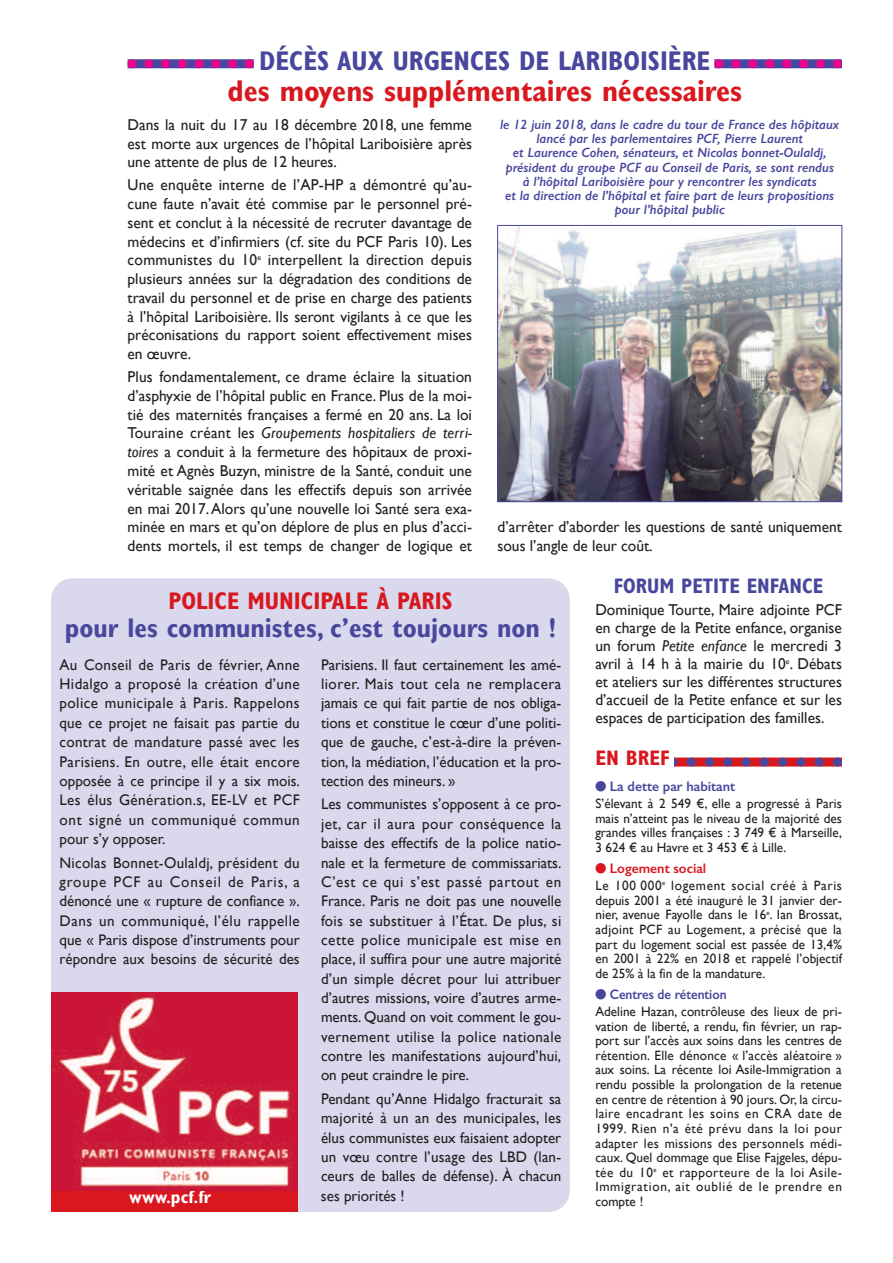
<style>
.page{position:relative;width:893px;height:1263px;background:#fff}
.page>*{position:absolute;margin:0;border:0;box-sizing:border-box;transform-origin:0 0}
.t1{font:700 condensed 30px "Gill Sans";color:#d8171f}
.t2{font:700 condensed 27px "Gill Sans";color:#48479d}
.t3{font:700 condensed 24px "Gill Sans";color:#d8171f}
.t4{font:700 condensed 21px "Gill Sans";color:#48479d}
.t5{font:700 condensed 21px "Gill Sans";color:#d8171f}
.t6{font:700 condensed 18px "Gill Sans";color:#fff}
.t7{font:15.75px/18.8px "Gill Sans";color:#231f20;text-align:justify}
.t8{font:15.3px/19.4px "Gill Sans";color:#231f20;text-align:justify}
.t9{font:600 13.8px "Gill Sans";color:#48479d}
.t10{font:600 13.8px "Gill Sans";color:#48479d;scale:.92 1}
.t11{font:600 13.8px "Gill Sans";color:#d8171f}
.t12{font:13.5px/14.5px "Gill Sans";color:#231f20;text-align:justify}
.t13{font:italic 600 13.5px/14.2px "Gill Sans";color:#48479d;text-align:center}
.s1{font-style:italic}
</style>
<div class="page">
<div style="left:51px;top:578px;width:519px;height:634px;background:#dad8ec;border-radius:21px"></div>
<svg style="left:714px;top:59px;width:128px;height:9px"></svg>
<svg style="left:128px;top:59px;width:126px;height:9px"></svg>
<svg style="left:674px;top:757px;width:168px;height:9px;background:#a4365a"></svg>
<div style="left:51px;top:1191px;width:247px;height:21px;background:#d8171f"></div>
<img style="left:51px;top:992px;width:247px;height:198px">
<img style="left:499px;top:227px;width:341px;height:273px">
<div style="left:497px;top:225px;width:345px;height:277px;border:1px solid #48479d"></div>
<h2 class="t2" style="left:259px;top:44px;width:453px">décès aux urGences de lariboisière</h2>
<h1 class="t1" style="left:227px;top:73px;width:516px">des moyens supplémentaires nécessaires</h1>
<p class="t7" style="left:128px;top:115px;width:346px">Dans la nuit du 17 au 18 décembre 2018, une femme est morte aux urgences de l’hôpital Lariboisière après une attente de plus de 12 heures.</p>
<p class="t7" style="left:128px;top:176px;width:346px">Une enquête interne de l’AP-HP a démontré qu’au&shy;cune faute n’avait été commise par le personnel pré&shy;sent et conclut à la nécessité de recruter davantage de médecins et d’infirmiers (cf. site du PCF Paris 10). Les communistes du 10<sup>e</sup> interpellent la direction depuis plusieurs années sur la dégradation des conditions de travail du personnel et de prise en charge des patients à l’hôpital Lariboisière. Ils seront vigilants à ce que les préconisations du rapport soient effectivement mises en œuvre.</p>
<p class="t7" style="left:128px;top:367px;width:346px">Plus fondamentalement, ce drame éclaire la situation d’asphyxie de l’hôpital public en France. Plus de la moi&shy;tié des maternités françaises a fermé en 20 ans. La loi Touraine créant les <span class="s1">Groupements hospitaliers de terri&shy;toires</span> a conduit à la fermeture des hôpitaux de proxi&shy;mité et Agnès Buzyn, ministre de la Santé, conduit une véritable saignée dans les effectifs depuis son arrivée en mai 2017.Alors qu’une nouvelle loi Santé sera exa&shy;minée en mars et qu’on déplore de plus en plus d’acci&shy;dents mortels, il est temps de changer de logique et</p>
<p class="t13" style="left:500px;top:117px;width:341px">le 12 juin 2018, dans le cadre du tour de France des hôpitaux lancé par les parlementaires PCF, Pierre Laurent<br>et Laurence Cohen, sénateurs, et Nicolas bonnet-Oulaldj, président du groupe PCF au Conseil de Paris, se sont rendus<br>à l’hôpital Lariboisière pour y rencontrer les syndicats<br>et la direction de l’hôpital et faire part de leurs propositions pour l’hôpital public</p>
<p class="t7" style="left:497px;top:517px;width:346px">d’arrêter d’aborder les questions de santé uniquement sous l’angle de leur coût.</p>
<h3 class="t3" style="left:168px;top:586px;width:286px">Police municiPale à Paris</h3>
<h2 class="t2" style="left:65px;top:612px;width:493px">pour les communistes, c’est toujours non !</h2>
<p class="t8" style="left:60px;top:655px;width:242px">Au Conseil de Paris de février, Anne Hidalgo a proposé la création d’une police municipale à Paris. Rappelons que ce projet ne faisait pas partie du contrat de mandature passé avec les Parisiens. En outre, elle était encore opposée à ce principe il y a six mois.<br>Les élus Génération.s, EE-LV et PCF ont signé un communiqué commun pour s’y opposer.</p>
<p class="t8" style="left:60px;top:852px;width:242px">Nicolas Bonnet-Oulaldj, président du groupe PCF au Conseil de Paris, a dénoncé une « rupture de confiance ».<br>Dans un communiqué, l’élu rappelle que « Paris dispose d’instruments pour répondre aux besoins de sécurité des</p>
<p class="t6" style="left:129px;top:1186px;width:83px">www.pcf.fr</p>
<p class="t8" style="left:321px;top:655px;width:242px">Parisiens. Il faut certainement les amé&shy;liorer. Mais tout cela ne remplacera jamais ce qui fait partie de nos obliga&shy;tions et constitue le cœur d’une politi&shy;que de gauche, c’est-à-dire la préven&shy;tion, la médiation, l’éducation et la pro&shy;tection des mineurs. »</p>
<p class="t8" style="left:321px;top:794px;width:242px">Les communistes s’opposent à ce pro&shy;jet, car il aura pour conséquence la baisse des effectifs de la police natio&shy;nale et la fermeture de commissariats.<br>C’est ce qui s’est passé partout en France. Paris ne doit pas une nouvelle fois se substituer à l’état. De plus, si cette police municipale est mise en place, il suffira pour une autre majorité d’un simple décret pour lui attribuer d’autres missions, voire d’autres arme&shy;ments. Quand on voit comment le gou&shy;vernement utilise la police nationale contre les manifestations aujourd’hui, on peut craindre le pire.</p>
<p class="t8" style="left:321px;top:1089px;width:242px">Pendant qu’Anne Hidalgo fracturait sa majorité à un an des municipales, les élus communistes eux faisaient adopter un vœu contre l’usage des LBD (lan&shy;ceurs de balles de défense). À chacun ses priorités !</p>
<h3 class="t4" style="left:614px;top:573px;width:211px">Forum Petite enFance</h3>
<p class="t7" style="left:595px;top:601px;width:248px;line-height:18px">Dominique Tourte, Maire adjointe PCF en charge de la Petite enfance, organise un forum <span class="s1">Petite enfance</span> le mercredi 3 avril à 14 h à la mairie du 10<sup>e</sup>. Débats et ateliers sur les différentes structures d’accueil de la Petite enfance et sur les espaces de participation des familles.</p>
<h3 class="t5" style="left:595px;top:745px;width:76px">en breF</h3>
<p class="t9" style="left:595px;top:778px;width:141px">● La dette par habitant</p>
<p class="t12" style="left:595px;top:796px;width:248px">S’élevant à 2 549 €, elle a progressé à Paris mais n’atteint pas le niveau de la majorité des grandes villes françaises : 3 749 € à Marseille, 3 624 € au Havre et 3 453 € à Lille.</p>
<p class="t11" style="left:595px;top:860px;width:112px">● Logement social</p>
<p class="t12" style="left:595px;top:878px;width:248px">Le 100 000<sup>e</sup> logement social créé à Paris depuis 2001 a été inauguré le 31 janvier der&shy;nier, avenue Fayolle dans le 16<sup>e</sup>. Ian Brossat, adjoint PCF au Logement, a précisé que la part du logement social est passée de 13,4% en 2001 à 22% en 2018 et rappelé l’objectif de 25% à la fin de la mandature.</p>
<p class="t10" style="left:595px;top:986px;width:144px">● Centres de rétention</p>
<p class="t12" style="left:595px;top:1004px;width:248px">Adeline Hazan, contrôleuse des lieux de pri&shy;vation de liberté, a rendu, fin février, un rap&shy;port sur l’accès aux soins dans les centres de rétention. Elle dénonce « l’accès aléatoire » aux soins. La récente loi Asile-Immigration a rendu possible la prolongation de la retenue en centre de rétention à 90 jours. Or, la circu&shy;laire encadrant les soins en CRA date de 1999. Rien n'a été prévu dans la loi pour adapter les missions des personnels médi&shy;caux. Quel dommage que Elise Fajgeles, dépu&shy;tée du 10<sup>e</sup> et rapporteure de la loi Asile-Immigration, ait oublié de le prendre en compte !</p>
</div>
